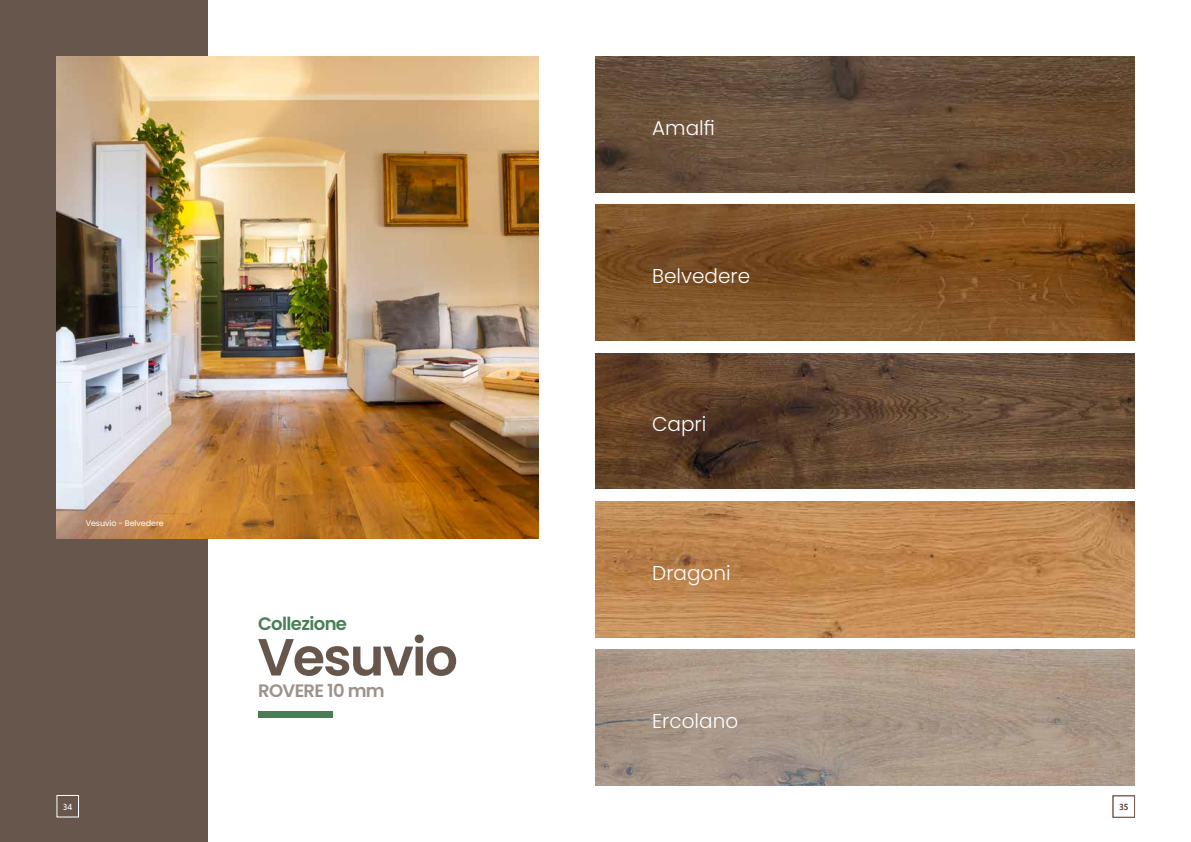
<style>
.page{position:relative;width:1191px;height:842px;background:#fff}
.page>*{position:absolute;margin:0;border:0;box-sizing:border-box;transform-origin:0 0}
.t1{font:600 52.2px "Poppins";letter-spacing:-.035em;color:#66564c}
.t2{font:300 20px "Poppins";color:#fff}
.t3{font:600 18px "Poppins";letter-spacing:-.035em;color:#467f54}
.t4{font:600 18px "Poppins";letter-spacing:-.035em;color:#9d928b}
.t5{font:9px "Niveau Grotesk";color:#fff}
.t6{font:9px "Niveau Grotesk";color:#66564c}
.t7{font:8px "Poppins";letter-spacing:-.01em;color:#fff}
</style>
<div class="page">
<img style="left:595px;top:57px;width:539px;height:135px">
<img style="left:595px;top:205px;width:539px;height:136px">
<img style="left:595px;top:501px;width:539px;height:136px">
<img style="left:595px;top:650px;width:539px;height:135px">
<div style="left:0;top:0;width:207px;height:842px;background:#66564c"></div>
<img style="left:57px;top:57px;width:482px;height:481px">
<div style="left:57px;top:795px;width:22px;height:22px;border:1px solid #fff"></div>
<img style="left:595px;top:353px;width:539px;height:136px">
<div style="left:259px;top:711px;width:74px;height:6px;background:#467f54"></div>
<div style="left:1112px;top:795px;width:22px;height:22px;border:1px solid #795c51"></div>
<p class="t7" style="left:86px;top:518px;width:80px">Vesuvio - Belvedere</p>
<p class="t5" style="left:63px;top:801px;width:11px">34</p>
<p class="t3" style="left:258px;top:613px;width:90px">Collezione</p>
<h1 class="t1" style="left:257px;top:627px;width:202px">Vesuvio</h1>
<p class="t4" style="left:258px;top:681px;width:128px">ROVERE 10 mm</p>
<p class="t2" style="left:652px;top:116px;width:64px">Amalfi</p>
<p class="t2" style="left:652px;top:264px;width:99px">Belvedere</p>
<p class="t2" style="left:652px;top:413px;width:56px">Capri</p>
<p class="t2" style="left:652px;top:562px;width:80px">Dragoni</p>
<p class="t2" style="left:652px;top:710px;width:87px">Ercolano</p>
<p class="t6" style="left:1119px;top:802px;width:10px">35</p>
</div>
